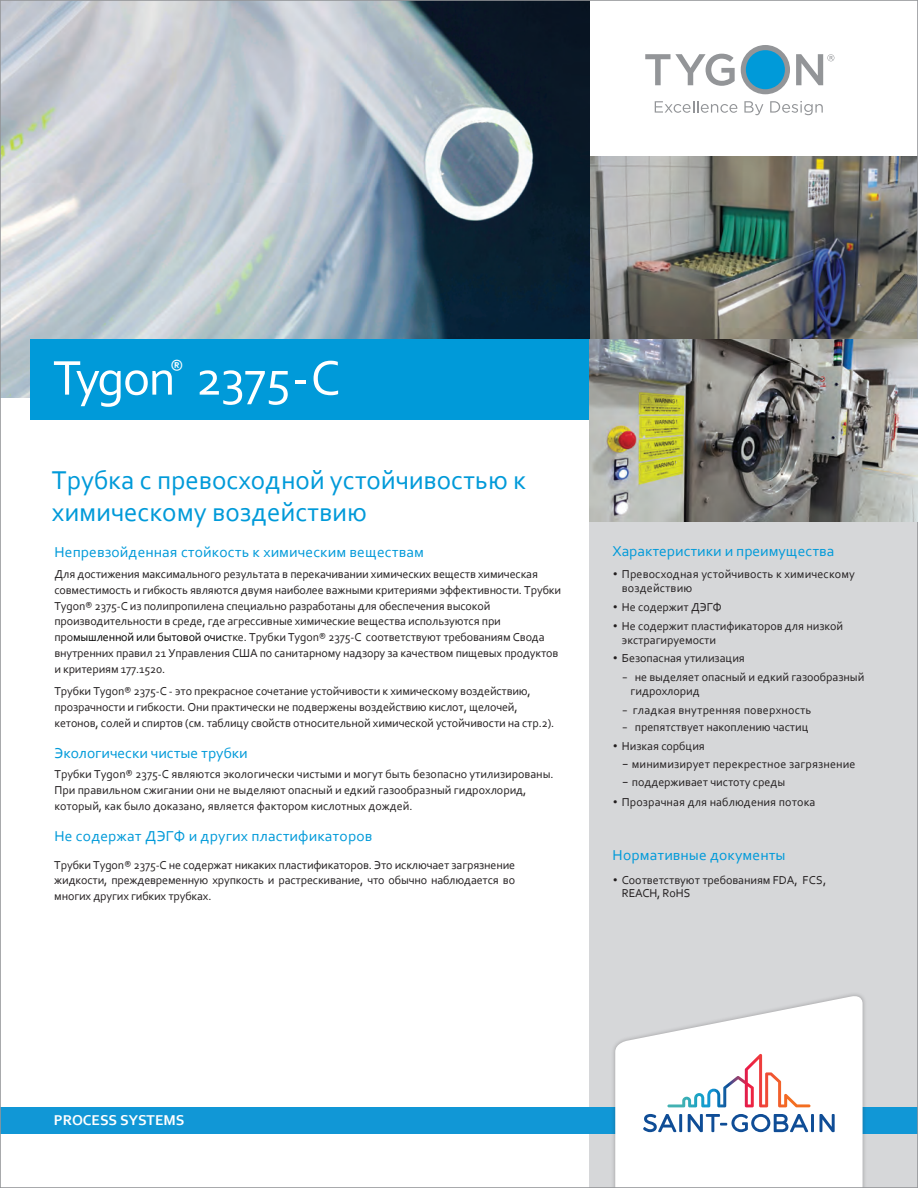
<style>
.page{position:relative;width:918px;height:1188px;background:#fff}
.page>*{position:absolute;margin:0;border:0;box-sizing:border-box;transform-origin:0 0}
.box___Product_name{font:51px "Corbel";letter-spacing:-.025em;color:#fff}
.Heading{font:27px/32.4px "Corbel";color:#009ad9}
.box___Product_name-2{font:22.8px "Corbel";color:#fff}
.Heading-2{font:15px "Corbel";letter-spacing:.01em;color:#009ad9}
.F_B_heads{font:15px "Corbel";color:#009ad9}
.body_-_copy{font:700 15px "Corbel";letter-spacing:-.005em;color:#fff}
.Heading-3{font:12px/15.8px "Corbel";letter-spacing:-.01em;color:#231f20}
.F_B_Bullets{font:12px/14.4px "Corbel";letter-spacing:-.005em;color:#231f20}
.body_-_copy-2{font:12px/15.8px "Corbel";letter-spacing:-.01em;color:#231f20;text-align:justify}
.F_B_Bullets-2{font:12px/14.4px "Corbel";letter-spacing:.015em;color:#231f20}
.F_B_Bullets-3{font:12px "Corbel";letter-spacing:.02em;color:#231f20}
.s1{color:#000}
.s2{font-family:"Gotham"}
.s3{font-family:"Gotham";font-size:10.5px}
</style>
<div class="page">
<div style="left:590px;top:398px;width:328px;height:790px;background:#d6d7d9"></div>
<div style="left:741px;top:45px;width:49px;height:49px;background:#939598;border-radius:50%"></div>
<div style="left:746px;top:50px;width:39px;height:39px;background:#009ad9;border-radius:50%"></div>
<svg style="left:645px;top:54px;width:90px;height:32px"></svg>
<svg style="left:655px;top:101px;width:82px;height:12px"></svg>
<svg style="left:744px;top:101px;width:19px;height:14px"></svg>
<svg style="left:770px;top:101px;width:53px;height:14px"></svg>
<svg style="left:796px;top:54px;width:38px;height:31px"></svg>
<img style="left:590px;top:157px;width:326px;height:365px">
<img style="left:2px;top:2px;width:588px;height:396px">
<div style="left:0;top:1107px;width:918px;height:27px;background:#1197d6"></div>
<div style="left:611px;top:992px;width:256px;height:196px;background:#231f20;opacity:.3"></div>
<svg style="left:615px;top:996px;width:248px;height:190px;fill:#fff"></svg>
<svg style="left:643px;top:1114px;width:33px;height:18px"></svg>
<hr style="left:679px;top:1114px;width:3px;height:18px;background:#0f4d96">
<svg style="left:688px;top:1114px;width:120px;height:18px;background:#a3bbd7"></svg>
<hr style="left:811px;top:1114px;width:3px;height:18px;background:#0f4d96">
<svg style="left:819px;top:1114px;width:16px;height:18px"></svg>
<svg style="left:667px;top:1054px;width:144px;height:53px;background:#f0e5e6"></svg>
<div style="left:31px;top:339px;width:573px;height:81px;background:#009ad9"></div>
<p class="box___Product_name-2" style="left:170px;top:353px;width:16px">®</p>
<p class="box___Product_name" style="left:53px;top:346px;width:289px">Tygon 2375-C</p>
<p class="Heading" style="left:52px;top:463px;width:476px">Трубка с превосходной устойчивостью к химическому воздействию</p>
<p class="Heading-2" style="left:54px;top:543px;width:371px">Непревзойденная стойкость к химическим веществам</p>
<p class="Heading-3" style="left:54px;top:566px;width:508px">Для достижения максимального результата в перекачивании химических веществ химическая совместимость и гибкость являются двумя наиболее важными критериями эффективности. Трубки Tygon® 2375-C из полипропилена специально разработаны для обеспечения высокой производительности в среде, где агрессивные химические вещества используются при про<span class="s1">мышленной или бытовой очис</span>тке. Трубки Tygon® 2375-C соответствуют требованиям Свода внутренних правил 21 Управления США по санитарному надзору за качеством пищевых продуктов и критериям 177.1520.</p>
<p class="Heading-3" style="left:54px;top:683px;width:502px">Трубки Tygon® 2375-C - это прекрасное сочетание устойчивости к химическому воздействию, прозрачности и гибкости. Они практически не подвержены воздействию кислот, щелочей, кетонов, солей и спиртов (см. таблицу свойств относительной химической устойчивости на стр.2).</p>
<p class="Heading-2" style="left:54px;top:743px;width:195px">Экологически чистые трубки</p>
<p class="Heading-3" style="left:54px;top:766px;width:501px">Трубки Tygon® 2375-C являются экологически чистыми и могут быть безопасно утилизированы.<br>При правильном сжигании они не выделяют опасный и едкий газообразный гидрохлорид, который, как было доказано, является фактором кислотных дождей.</p>
<p class="Heading-2" style="left:54px;top:827px;width:319px">Не содержат ДЭГФ и других пластификаторов</p>
<p class="body_-_copy-2" style="left:54px;top:857px;width:462px">Трубки Tygon® 2375-C не содержат никаких пластификаторов. Это исключает загрязнение жидкости, преждевременную хрупкость и растрескивание, что обычно наблюдается во многих других гибких трубках.</p>
<p class="F_B_heads" style="left:612px;top:542px;width:223px">Характеристики и преимущества</p>
<p class="F_B_Bullets-2" style="left:622px;top:567px;width:235px;text-indent:-9px"><span class="s2">•</span> Превосходная устойчивость к химическому воздействию</p>
<p class="F_B_Bullets" style="left:613px;top:599px;width:111px"><span class="s2">•</span> Не содержит ДЭГФ</p>
<p class="F_B_Bullets" style="left:622px;top:618px;width:223px;text-indent:-9px"><span class="s2">•</span> Не содержит пластификаторов для низкой экстрагируемости</p>
<p class="F_B_Bullets" style="left:613px;top:651px;width:134px"><span class="s2">•</span> Безопасная утилизация</p>
<p class="F_B_Bullets" style="left:631px;top:669px;width:235px;text-indent:-9px"><span class="s3">–</span> не выделяет опасный и едкий газообразный гидрохлорид</p>
<p class="F_B_Bullets-3" style="left:622px;top:702px;width:191px"><span class="s3">–</span> гладкая внутренняя поверхность</p>
<p class="F_B_Bullets" style="left:622px;top:719px;width:188px"><span class="s3">–</span> препятствует накоплению частиц</p>
<p class="F_B_Bullets" style="left:613px;top:739px;width:94px"><span class="s2">•</span> Низкая сорбция</p>
<p class="F_B_Bullets-2" style="left:622px;top:757px;width:235px"><span class="s2">–</span> минимизирует перекрестное загрязнение</p>
<p class="F_B_Bullets" style="left:622px;top:775px;width:165px"><span class="s2">–</span> поддерживает чистоту среды</p>
<p class="F_B_Bullets" style="left:613px;top:794px;width:204px"><span class="s2">•</span> Прозрачная для наблюдения потока</p>
<p class="F_B_heads" style="left:613px;top:845px;width:175px">Нормативные документы</p>
<p class="F_B_Bullets" style="left:622px;top:874px;width:206px;line-height:12.9px;text-indent:-9px"><span class="s2">•</span> Соответствуют требованиям FDA, FCS,<br>REACH, RoHS</p>
<p class="body_-_copy" style="left:54px;top:1111px;width:132px">PROCESS SYSTEMS</p>
</div>
